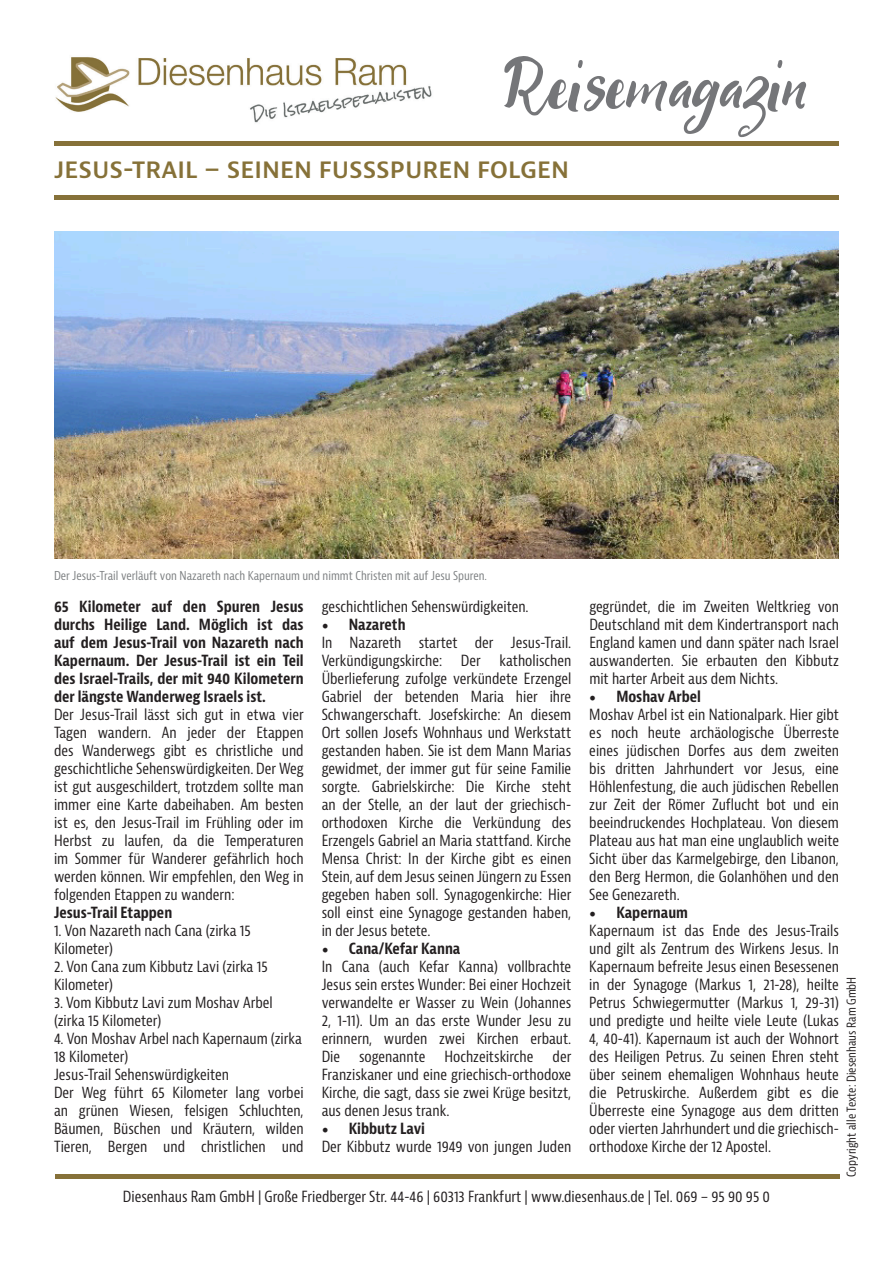
<style>
.page{position:relative;width:893px;height:1263px;background:#fff}
.page>*{position:absolute;margin:0;border:0;box-sizing:border-box;transform-origin:0 0}
.t1{font:60px "ariflikey";color:#757679}
.t2{font:600 24px "Bernina Sans";color:#867138}
.t3{font:condensed 15px/18px "Bernina Sans";color:#231f20}
.t4{font:700 condensed 15px/18px "Bernina Sans";color:#231f20;text-align:justify}
.t5{font:condensed 12px "Bernina Sans";color:#7d8082}
.t6{font:condensed 12px "Bernina Sans";color:#231f20}
.s1{font-family:"Minion Pro";font-stretch:normal;font-size:18px}
.s2{font-weight:700}
</style>
<div class="page">
<img style="left:55px;top:57px;width:377px;height:66px">
<img style="left:54px;top:232px;width:785px;height:326px">
<div style="left:55px;top:1174px;width:784px;height:5px;background:#867139"></div>
<hr style="left:54px;top:141px;width:785px;height:4px;background:#867139">
<div style="left:54px;top:195px;width:785px;height:5px;background:#867139"></div>
<h1 class="t1" style="left:504px;top:51px;width:304px">Reisemagazin</h1>
<h2 class="t2" style="left:54px;top:153px;width:517px">JESUS-TRAIL – SEINEN FUSSSPUREN FOLGEN</h2>
<p class="t5" style="left:54px;top:568px;width:434px">Der Jesus-Trail verläuft von Nazareth nach Kapernaum und nimmt Christen mit auf Jesu Spuren.</p>
<p class="t4" style="left:54px;top:598px;width:251px">65 Kilometer auf den Spuren Jesus durchs Heilige Land. Möglich ist das auf dem Jesus-Trail von Nazareth nach Kapernaum. Der Jesus-Trail ist ein Teil des Israel-Trails, der mit 940 Kilometern der längste Wanderweg Israels ist.</p>
<p class="t3" style="left:54px;top:706px;width:251px;text-align:justify">Der Jesus-Trail lässt sich gut in etwa vier Tagen wandern. An jeder der Etappen des Wanderwegs gibt es christliche und geschichtliche Sehenswürdigkeiten. Der Weg ist gut ausgeschildert, trotzdem sollte man immer eine Karte dabeihaben. Am besten ist es, den Jesus-Trail im Frühling oder im Herbst zu laufen, da die Temperaturen im Sommer für Wanderer gefährlich hoch werden können. Wir empfehlen, den Weg in folgenden Etappen zu wandern:</p>
<p class="t4" style="left:54px;top:904px;width:120px">Jesus-Trail Etappen</p>
<p class="t3" style="left:54px;top:922px;width:198px">1. Von Nazareth nach Cana (zirka 15<br>Kilometer)</p>
<p class="t3" style="left:54px;top:958px;width:215px">2. Von Cana zum Kibbutz Lavi (zirka 15<br>Kilometer)</p>
<p class="t3" style="left:54px;top:994px;width:220px">3. Vom Kibbutz Lavi zum Moshav Arbel (zirka 15 Kilometer)</p>
<p class="t3" style="left:54px;top:1030px;width:251px">4. Von Moshav Arbel nach Kapernaum (zirka 18 Kilometer)<br>Jesus-Trail Sehenswürdigkeiten<br>Der Weg führt 65 Kilometer lang vorbei an grünen Wiesen, felsigen Schluchten, Bäumen, Büschen und Kräutern, wilden Tieren, Bergen und christlichen und</p>
<p class="t3" style="left:322px;top:598px;width:208px">geschichtlichen Sehenswürdigkeiten.</p>
<p class="t3" style="left:322px;top:616px;width:251px"><span class="s1">•</span> <span class="s2">Nazareth<br></span>In Nazareth startet der Jesus-Trail.<br>Verkündigungskirche: Der katholischen Überlieferung zufolge verkündete Erzengel Gabriel der betenden Maria hier ihre Schwangerschaft. Josefskirche: An diesem Ort sollen Josefs Wohnhaus und Werkstatt gestanden haben. Sie ist dem Mann Marias gewidmet, der immer gut für seine Familie sorgte. Gabrielskirche: Die Kirche steht an der Stelle, an der laut der griechisch&shy;orthodoxen Kirche die Verkündung des Erzengels Gabriel an Maria stattfand. Kirche Mensa Christ: In der Kirche gibt es einen Stein, auf dem Jesus seinen Jüngern zu Essen gegeben haben soll. Synagogenkirche: Hier soll einst eine Synagoge gestanden haben, in der Jesus betete.</p>
<p class="t3" style="left:322px;top:940px;width:251px"><span class="s1">•</span> <span class="s2">Cana/Kefar Kanna<br></span>In Cana (auch Kefar Kanna) vollbrachte<br>Jesus sein erstes Wunder: Bei einer Hochzeit verwandelte er Wasser zu Wein (Johannes<br>2, 1-11). Um an das erste Wunder Jesu zu erinnern, wurden zwei Kirchen erbaut.<br>Die</p>
<p class="t3" style="left:359px;top:1048px;width:68px">sogenannte</p>
<p class="t3" style="left:444px;top:1048px;width:91px">Hochzeitskirche</p>
<p class="t3" style="left:322px;top:1048px;width:251px;text-align:justify;text-indent:231px">der Franziskaner und eine griechisch-orthodoxe Kirche, die sagt, dass sie zwei Krüge besitzt, aus denen Jesus trank.</p>
<p class="t3" style="left:322px;top:1120px;width:251px"><span class="s1">•</span> <span class="s2">Kibbutz Lavi<br></span>Der Kibbutz wurde 1949 von jungen Juden</p>
<p class="t3" style="left:589px;top:598px;width:251px;text-align:justify">gegründet, die im Zweiten Weltkrieg von Deutschland mit dem Kindertransport nach England kamen und dann später nach Israel auswanderten. Sie erbauten den Kibbutz mit harter Arbeit aus dem Nichts.</p>
<p class="t3" style="left:589px;top:688px;width:251px"><span class="s1">•</span> <span class="s2">Moshav Arbel<br></span>Moshav Arbel ist ein Nationalpark. Hier gibt es noch heute archäologische Überreste eines jüdischen Dorfes aus dem zweiten bis dritten Jahrhundert vor Jesus, eine Höhlenfestung, die auch jüdischen Rebellen zur Zeit der Römer Zuflucht bot und ein beeindruckendes Hochplateau. Von diesem Plateau aus hat man eine unglaublich weite Sicht über das Karmelgebirge, den Libanon, den Berg Hermon, die Golanhöhen und den See Genezareth.</p>
<p class="t3" style="left:589px;top:904px;width:251px"><span class="s1">•</span> <span class="s2">Kapernaum<br></span>Kapernaum ist das Ende des Jesus-Trails und gilt als Zentrum des Wirkens Jesus. In Kapernaum befreite Jesus einen Besessenen in der Synagoge (Markus 1, 21-28), heilte Petrus Schwiegermutter (Markus 1, 29-31) und predigte und heilte viele Leute (Lukas 4, 40-41). Kapernaum ist auch der Wohnort des Heiligen Petrus. Zu seinen Ehren steht über seinem ehemaligen Wohnhaus heute die Petruskirche. Außerdem gibt es die Überreste eine Synagoge aus dem dritten oder vierten Jahrhundert und die griechisch&shy;orthodoxe Kirche der 12 Apostel.</p>
<p class="t3" style="left:123px;top:1188px;width:649px">Diesenhaus Ram GmbH | Große Friedberger Str. 44-46 | 60313 Frankfurt | www.diesenhaus.de | Tel. 069 – 95 90 95 0</p>
<p class="t6" style="left:844px;top:1177px;width:202px;rotate:-90deg">Copyright alle Texte: Diesenhaus Ram GmbH</p>
</div>
